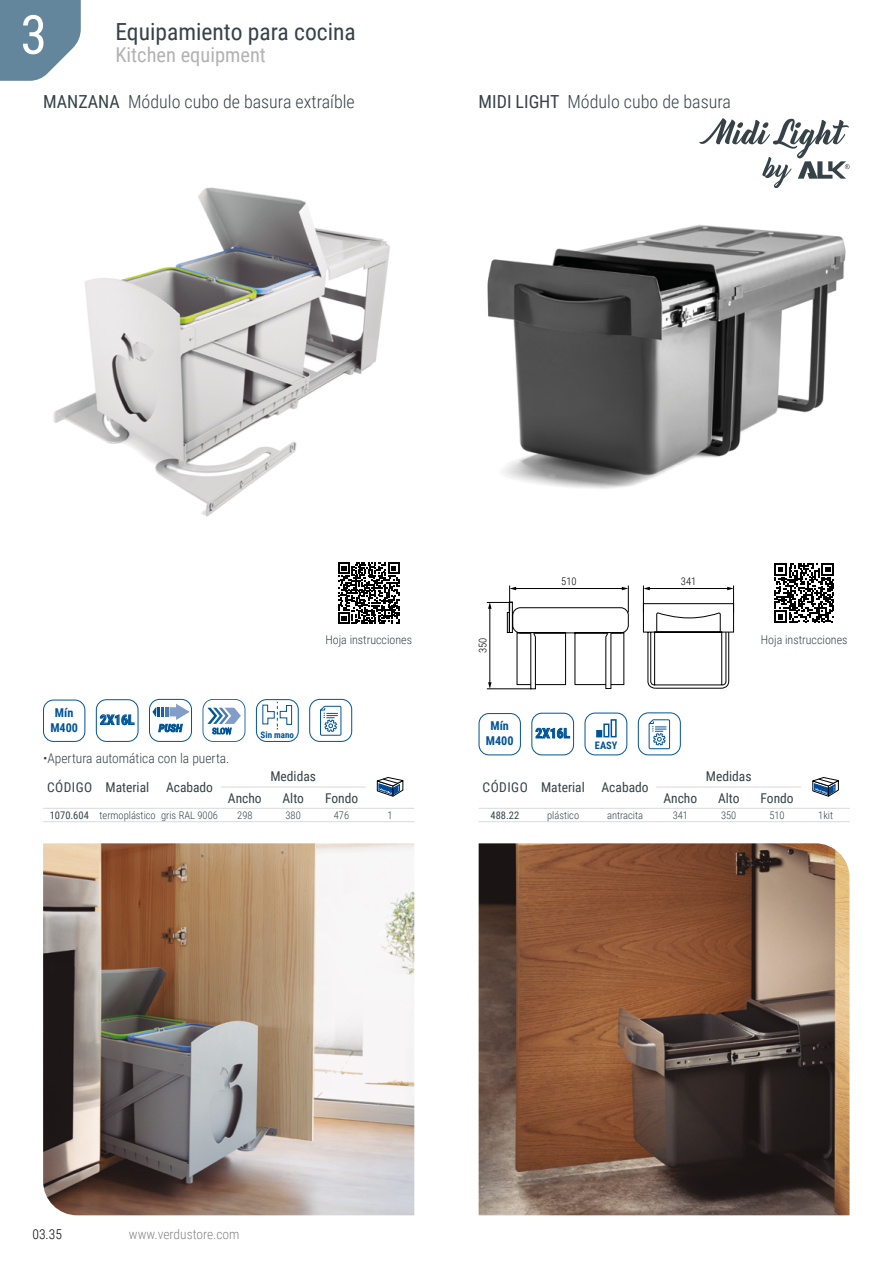
<style>
.page{position:relative;width:893px;height:1263px;background:#fff}
.page>*{position:absolute;margin:0;border:0;box-sizing:border-box;transform-origin:0 0}
.t1{font:54px "Roboto Condensed";color:#fff}
.t2{font:23.55px "Roboto Condensed";color:#354248}
.t3{font:20.4px "Roboto Condensed";color:#b3b2b2}
.t4{font:300 18px "Roboto Condensed";color:#354248}
.t5{font:13.5px "Roboto Condensed";color:#354248}
.t6{font:300 13.5px "Roboto Condensed";color:#354248}
.t7{font:300 13.5px "Roboto Condensed";color:#878787}
.t8{font:700 13.5px "Roboto Condensed";color:#005496}
.t9{font:300 13.5px "Roboto Condensed";color:#000}
.t10{font:700 12.15px "Roboto Condensed";color:#005496}
.t11{font:300 12px "Roboto Condensed";color:#354248}
.t12{font:300 10.5px "Roboto Condensed";color:#354248}
.t13{font:300 10.5px "Roboto Condensed";color:#000}
.t14{font:10.5px "Roboto Condensed";color:#354248}
.t15{font:700 10.35px "Roboto Condensed";color:#005496}
.t16{font:700 9px "Roboto Condensed";color:#005496}
.t17{font:8.25px "Roboto Condensed";color:#005496}
.s1{font-weight:400}
</style>
<div class="page">
<svg style="left:0;top:0;width:81px;height:81px;background:#7996a9"></svg>
<hr style="left:656px;top:787px;width:48px;height:1px;background:#dadada">
<hr style="left:704px;top:787px;width:49px;height:1px;background:#dadada">
<hr style="left:753px;top:787px;width:48px;height:1px;background:#dadada">
<hr style="left:479px;top:808px;width:53px;height:1px;background:#dadada">
<hr style="left:532px;top:808px;width:62px;height:1px;background:#dadada">
<hr style="left:594px;top:808px;width:62px;height:1px;background:#dadada">
<hr style="left:656px;top:808px;width:48px;height:1px;background:#dadada">
<hr style="left:704px;top:808px;width:49px;height:1px;background:#dadada">
<hr style="left:753px;top:808px;width:48px;height:1px;background:#dadada">
<hr style="left:801px;top:808px;width:49px;height:1px;background:#dadada">
<hr style="left:479px;top:821px;width:53px;height:1px;background:#dadada">
<hr style="left:532px;top:821px;width:62px;height:1px;background:#dadada">
<hr style="left:594px;top:821px;width:62px;height:1px;background:#dadada">
<hr style="left:656px;top:821px;width:48px;height:1px;background:#dadada">
<hr style="left:704px;top:821px;width:49px;height:1px;background:#dadada">
<hr style="left:753px;top:821px;width:48px;height:1px;background:#dadada">
<hr style="left:801px;top:821px;width:49px;height:1px;background:#dadada">
<svg style="left:813px;top:777px;width:26px;height:19px"></svg>
<img style="left:487px;top:188px;width:359px;height:301px">
<svg style="left:487px;top:585px;width:247px;height:104px"></svg>
<div style="left:507px;top:612px;width:3px;height:21px;border:1px solid #000"></div>
<img style="left:53px;top:187px;width:337px;height:330px">
<hr style="left:221px;top:787px;width:48px;height:1px;background:#dadada">
<hr style="left:269px;top:787px;width:48px;height:1px;background:#dadada">
<hr style="left:317px;top:787px;width:49px;height:1px;background:#dadada">
<hr style="left:43px;top:808px;width:53px;height:1px;background:#dadada">
<hr style="left:96px;top:808px;width:62px;height:1px;background:#dadada">
<hr style="left:158px;top:808px;width:63px;height:1px;background:#dadada">
<hr style="left:221px;top:808px;width:48px;height:1px;background:#dadada">
<hr style="left:269px;top:808px;width:48px;height:1px;background:#dadada">
<hr style="left:317px;top:808px;width:49px;height:1px;background:#dadada">
<hr style="left:366px;top:808px;width:48px;height:1px;background:#dadada">
<hr style="left:43px;top:821px;width:53px;height:1px;background:#dadada">
<hr style="left:96px;top:821px;width:62px;height:1px;background:#dadada">
<hr style="left:158px;top:821px;width:63px;height:1px;background:#dadada">
<hr style="left:221px;top:821px;width:48px;height:1px;background:#dadada">
<hr style="left:269px;top:821px;width:48px;height:1px;background:#dadada">
<hr style="left:317px;top:821px;width:49px;height:1px;background:#dadada">
<hr style="left:366px;top:821px;width:48px;height:1px;background:#dadada">
<svg style="left:377px;top:777px;width:26px;height:19px"></svg>
<svg style="left:203px;top:699px;width:42px;height:43px"></svg>
<div style="left:149px;top:699px;width:43px;height:43px;border:1px solid #005496;border-radius:10px"></div>
<svg style="left:152px;top:704px;width:38px;height:28px"></svg>
<div style="left:256px;top:699px;width:43px;height:43px;border:1px solid #005496;border-radius:10px"></div>
<svg style="left:262px;top:702px;width:30px;height:27px"></svg>
<div style="left:309px;top:699px;width:43px;height:43px;border:1px solid #005496;border-radius:10px"></div>
<svg style="left:320px;top:705px;width:22px;height:31px"></svg>
<div style="left:43px;top:700px;width:42px;height:42px;border:1px solid #005496;border-radius:10px"></div>
<div style="left:96px;top:699px;width:42px;height:43px;border:1px solid #005496;border-radius:10px"></div>
<img style="left:479px;top:843px;width:370px;height:372px">
<img style="left:43px;top:843px;width:371px;height:372px">
<div style="left:531px;top:713px;width:43px;height:42px;border:1px solid #005496;border-radius:10px"></div>
<div style="left:479px;top:713px;width:42px;height:42px;border:1px solid #005496;border-radius:10px"></div>
<div style="left:638px;top:712px;width:43px;height:43px;border:1px solid #005496;border-radius:10px"></div>
<svg style="left:648px;top:719px;width:22px;height:30px"></svg>
<div style="left:585px;top:713px;width:42px;height:42px;border:1px solid #005496;border-radius:10px"></div>
<svg style="left:596px;top:730px;width:6px;height:7px"></svg>
<svg style="left:603px;top:719px;width:14px;height:19px"></svg>
<svg style="left:699px;top:118px;width:151px;height:70px"></svg>
<svg style="left:338px;top:562px;width:62px;height:62px"></svg>
<svg style="left:774px;top:563px;width:60px;height:60px"></svg>
<h1 class="t1" style="left:20px;top:-3px;width:28px">3</h1>
<h2 class="t2" style="left:115px;top:15px;width:242px">Equipamiento para cocina</h2>
<h3 class="t3" style="left:115px;top:40px;width:152px">Kitchen equipment</h3>
<h3 class="t4" style="left:43px;top:89px;width:313px"><span class="s1">MANZANA</span> Módulo cubo de basura extraíble</h3>
<h3 class="t4" style="left:479px;top:89px;width:254px"><span class="s1">MIDI LIGHT</span> Módulo cubo de basura</h3>
<p class="t13" style="left:561px;top:574px;width:17px">510</p>
<p class="t13" style="left:681px;top:574px;width:17px">341</p>
<p class="t10" style="left:55px;top:704px;width:20px">Mín</p>
<p class="t10" style="left:50px;top:719px;width:29px">M400</p>
<p class="t8" style="left:100px;top:710px;width:36px">2X16L</p>
<p class="t17" style="left:212px;top:725px;width:21px">SLOW</p>
<p class="t16" style="left:261px;top:728px;width:35px">Sin mano</p>
<p class="t6" style="left:43px;top:748px;width:188px">•Apertura automática con la puerta.</p>
<p class="t11" style="left:325px;top:631px;width:88px">Hoja instrucciones</p>
<p class="t11" style="left:761px;top:631px;width:88px">Hoja instrucciones</p>
<p class="t13" style="left:475px;top:653px;width:17px;rotate:-90deg">350</p>
<p class="t10" style="left:490px;top:717px;width:20px">Mín</p>
<p class="t10" style="left:486px;top:733px;width:29px">M400</p>
<p class="t8" style="left:535px;top:724px;width:36px">2X16L</p>
<p class="t15" style="left:595px;top:738px;width:24px">EASY</p>
<p class="t5" style="left:47px;top:778px;width:168px">CÓDIGO Material Acabado</p>
<p class="t5" style="left:270px;top:767px;width:47px">Medidas</p>
<p class="t5" style="left:228px;top:788px;width:35px">Ancho</p>
<p class="t5" style="left:282px;top:788px;width:23px">Alto</p>
<p class="t5" style="left:325px;top:788px;width:35px">Fondo</p>
<p class="t5" style="left:483px;top:778px;width:168px">CÓDIGO Material Acabado</p>
<p class="t5" style="left:706px;top:767px;width:47px">Medidas</p>
<p class="t5" style="left:663px;top:788px;width:35px">Ancho</p>
<p class="t5" style="left:718px;top:788px;width:23px">Alto</p>
<p class="t5" style="left:761px;top:788px;width:35px">Fondo</p>
<p class="t12" style="left:50px;top:808px;width:170px"><span class="s1">1070.604</span> termoplástico gris RAL 9006</p>
<p class="t12" style="left:237px;top:808px;width:17px">298</p>
<p class="t12" style="left:286px;top:808px;width:17px">380</p>
<p class="t12" style="left:334px;top:808px;width:17px">476</p>
<p class="t12" style="left:388px;top:808px;width:7px">1</p>
<p class="t14" style="left:490px;top:808px;width:30px">488.22</p>
<p class="t12" style="left:547px;top:808px;width:34px">plástico</p>
<p class="t12" style="left:607px;top:808px;width:37px">antracita</p>
<p class="t12" style="left:673px;top:808px;width:17px">341</p>
<p class="t12" style="left:721px;top:808px;width:17px">350</p>
<p class="t12" style="left:769px;top:808px;width:17px">510</p>
<p class="t12" style="left:818px;top:808px;width:16px">1kit</p>
<p class="t9" style="left:33px;top:1225px;width:31px">03.35</p>
<p class="t7" style="left:129px;top:1225px;width:112px">www.verdustore.com</p>
</div>
